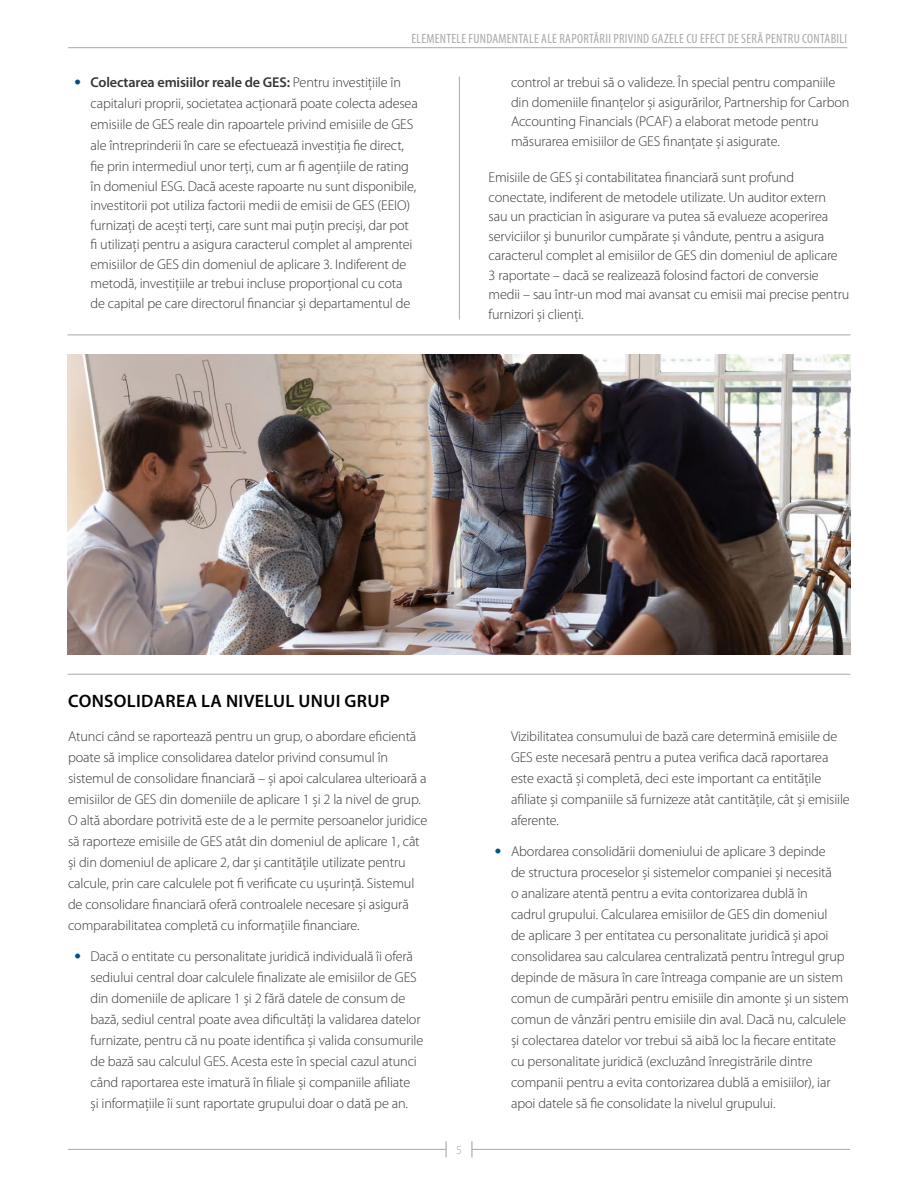
<style>
.page{position:relative;width:918px;height:1188px;background:#fff}
.page>*{position:absolute;margin:0;border:0;box-sizing:border-box;transform-origin:0 0}
.t1{font:600 18px "Myriad Pro";letter-spacing:.02em;color:#000}
.t2{font:300 14.25px/21px "Myriad Pro";letter-spacing:-.01em;color:#383637}
.t3{font:condensed 13.5px "Myriad Pro";letter-spacing:.02em;color:#a7a9ac}
.t4{font:300 12px "Myriad Pro";color:#9d9fa2}
.s1{font-family:"Frutiger LT Std";color:#005289}
.s2{font-weight:600}
</style>
<div class="page">
<hr style="left:68px;top:1149px;width:782px;height:1px;background:#a7a9ac">
<div style="left:446px;top:1148px;width:26px;height:5px;background:#fff;border-radius:3px"></div>
<hr style="left:68px;top:47px;width:779px;height:1px;background:#a7a9ac">
<svg style="left:471px;top:1141px;width:1px;height:16px"></svg>
<svg style="left:446px;top:1141px;width:1px;height:16px"></svg>
<img style="left:68px;top:354px;width:782px;height:300px">
<hr style="left:459px;top:77px;width:1px;height:243px;background:#a6a8ab">
<hr style="left:68px;top:335px;width:782px;height:1px;background:#a6a8ab">
<hr style="left:68px;top:674px;width:782px;height:1px;background:#a6a8ab">
<p class="t3" style="left:411px;top:30px;width:437px">ELEMENTELE FUNDAMENTALE ALE RAPORTĂRII PRIVIND GAZELE CU EFECT DE SERĂ PENTRU CONTABILI</p>
<p class="t2" style="left:91px;top:72px;width:329px;text-indent:-17px"><span class="s1">•</span> <span class="s2">Colectarea emisiilor reale de GES:</span> Pentru investițiile în capitaluri proprii, societatea acționară poate colecta adesea emisiile de GES reale din rapoartele privind emisiile de GES ale întreprinderii în care se efectuează investiția fie direct, fie prin intermediul unor terți, cum ar fi agențiile de rating</p>
<p class="t2" style="left:91px;top:176px;width:327px;line-height:19.5px">în domeniul ESG. Dacă aceste rapoarte nu sunt disponibile, investitorii pot utiliza factorii medii de emisii de GES (EEIO) furnizați de acești terți, care sunt mai puțin preciși, dar pot fi utilizați pentru a asigura caracterul complet al amprentei emisiilor de GES din domeniul de aplicare 3. Indiferent de metodă, investițiile ar trebui incluse proporțional cu cota de capital pe care directorul financiar și departamentul de</p>
<p class="t2" style="left:511px;top:73px;width:340px;line-height:19.5px">control ar trebui să o valideze. În special pentru companiile din domeniile finanțelor și asigurărilor, Partnership for Carbon Accounting Financials (PCAF) a elaborat metode pentru măsurarea emisiilor de GES finanțate și asigurate.</p>
<p class="t2" style="left:489px;top:168px;width:362px;line-height:19.5px">Emisiile de GES și contabilitatea financiară sunt profund conectate, indiferent de metodele utilizate. Un auditor extern<br>sau un practician în asigurare va putea să evalueze acoperirea serviciilor și bunurilor cumpărate și vândute, pentru a asigura caracterul complet al emisiilor de GES din domeniul de aplicare<br>3 raportate – dacă se realizează folosind factori de conversie medii – sau într-un mod mai avansat cu emisii mai precise pentru furnizori și clienți.</p>
<p class="t1" style="left:68px;top:690px;width:323px">CONSOLIDAREA LA NIVELUL UNUI GRUP</p>
<p class="t2" style="left:68px;top:725px;width:361px">Atunci când se raportează pentru un grup, o abordare eficientă poate să implice consolidarea datelor privind consumul în sistemul de consolidare financiară – și apoi calcularea ulterioară a emisiilor de GES din domeniile de aplicare 1 și 2 la nivel de grup.<br>O altă abordare potrivită este de a le permite persoanelor juridice să raporteze emisiile de GES atât din domeniul de aplicare 1, cât și din domeniul de aplicare 2, dar și cantitățile utilizate pentru calcule, prin care calculele pot fi verificate cu ușurință. Sistemul de consolidare financiară oferă controalele necesare și asigură comparabilitatea completă cu informațiile financiare.</p>
<p class="t2" style="left:91px;top:945px;width:334px;text-indent:-17px"><span class="s1">•</span> Dacă o entitate cu personalitate juridică individuală îi oferă sediului central doar calculele finalizate ale emisiilor de GES din domeniile de aplicare 1 și 2 fără datele de consum de bază, sediul central poate avea dificultăți la validarea datelor furnizate, pentru că nu poate identifica și valida consumurile de bază sau calculul GES. Acesta este în special cazul atunci când raportarea este imatură în filiale și companiile afiliate<br>și informațiile îi sunt raportate grupului doar o dată pe an.</p>
<p class="t4" style="left:456px;top:1143px;width:7px">5</p>
<p class="t2" style="left:511px;top:725px;width:340px">Vizibilitatea consumului de bază care determină emisiile de GES este necesară pentru a putea verifica dacă raportarea este exactă și completă, deci este important ca entitățile afiliate și companiile să furnizeze atât cantitățile, cât și emisiile aferente.</p>
<p class="t2" style="left:511px;top:840px;width:339px;text-indent:-17px"><span class="s1">•</span> Abordarea consolidării domeniului de aplicare 3 depinde<br>de structura proceselor și sistemelor companiei și necesită<br>o analizare atentă pentru a evita contorizarea dublă în<br>cadrul grupului. Calcularea emisiilor de GES din domeniul<br>de aplicare 3 per entitatea cu personalitate juridică și apoi consolidarea sau calcularea centralizată pentru întregul grup depinde de măsura în care întreaga companie are un sistem comun de cumpărări pentru emisiile din amonte și un sistem comun de vânzări pentru emisiile din aval. Dacă nu, calculele și colectarea datelor vor trebui să aibă loc la fiecare entitate cu personalitate juridică (excluzând înregistrările dintre companii pentru a evita contorizarea dublă a emisiilor), iar apoi datele să fie consolidate la nivelul grupului.</p>
</div>
